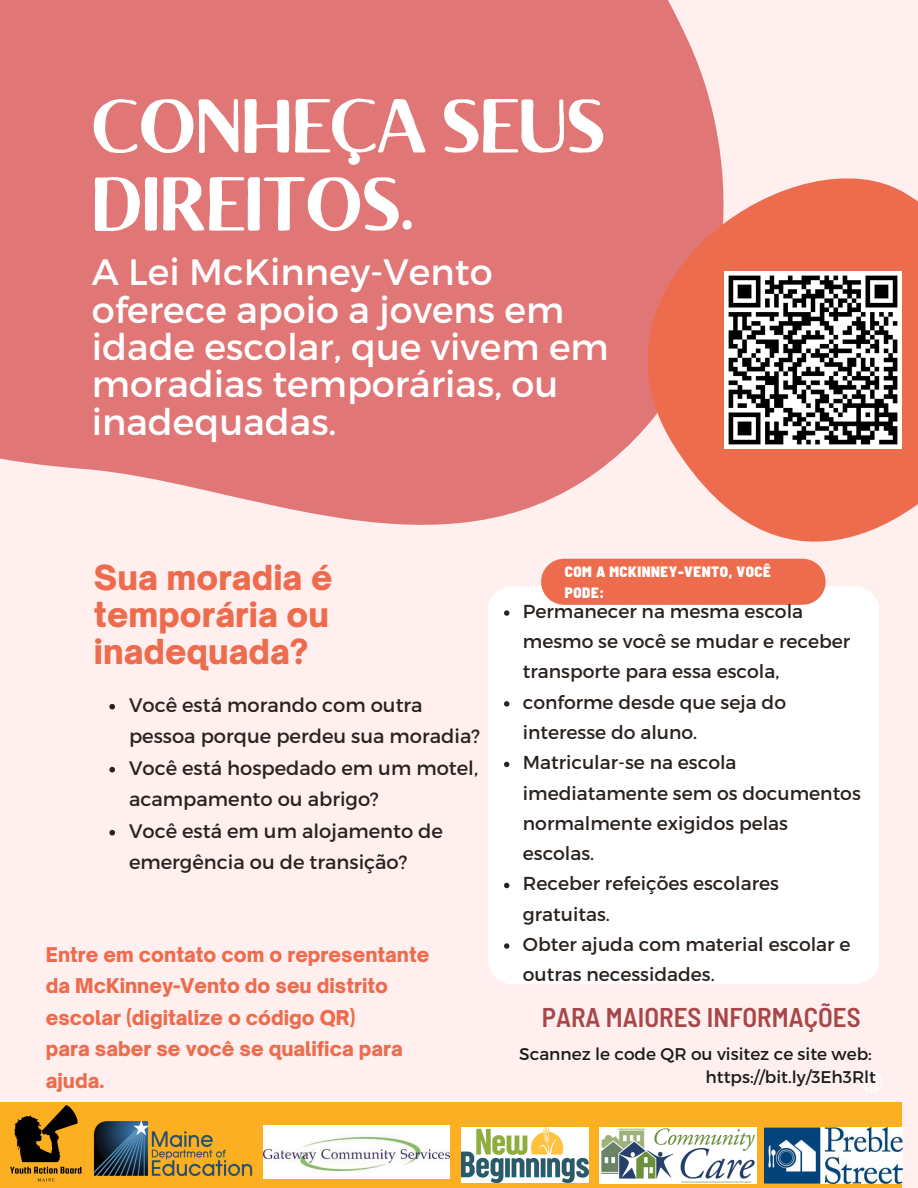
<style>
.page{position:relative;width:918px;height:1188px;background:#ffefef}
.page>*{position:absolute;margin:0;border:0;box-sizing:border-box;transform-origin:0 0}
.t1{font:700 76.2px/78px "Brixton Sans TC";color:#fff}
.t2{font:36.6px/37.3px "Montserrat";color:#fff}
.t3{font:900 33px/37.2px "Open Sauce One";color:#ed6c4d;text-align:justify}
.t4{font:600 semi-condensed 27.15px "Barlow";color:#a74747}
.t5{font:19.5px/31.5px "Montserrat";color:#29221e}
.t6{font:900 19.5px/31.5px "Open Sauce One";color:#ed6c4d}
.t7{font:18.75px/30.3px "Montserrat";color:#29221e}
.t8{font:16.95px/23.5px "Montserrat";color:#1a1a1a;text-align:right}
.t9{font:900 semi-condensed 15px/20.2px "Barlow";letter-spacing:.035em;color:#fff}
</style>
<div class="page">
<svg style="left:0;top:0;width:826px;height:586px;fill:#e07676"></svg>
<svg style="left:639px;top:161px;width:279px;height:410px;fill:#ed6c4d"></svg>
<div style="left:488px;top:586px;width:391px;height:398px;background:#fff;border-radius:24px"></div>
<div style="left:564px;top:559px;width:239px;height:46px;background:#ed6c4d"></div>
<div style="left:0;top:1102px;width:902px;height:86px;background:#fcb021"></div>
<svg style="left:861px;top:1072px;width:21px;height:21px"></svg>
<img style="left:10px;top:1105px;width:72px;height:77px">
<img style="left:725px;top:272px;width:176px;height:176px">
<img style="left:93px;top:1120px;width:160px;height:56px">
<svg style="left:504px;top:610px;width:5px;height:6px"></svg>
<svg style="left:504px;top:701px;width:5px;height:6px"></svg>
<svg style="left:504px;top:762px;width:5px;height:5px"></svg>
<svg style="left:504px;top:883px;width:5px;height:5px"></svg>
<svg style="left:504px;top:943px;width:5px;height:6px"></svg>
<svg style="left:109px;top:704px;width:6px;height:5px"></svg>
<svg style="left:109px;top:767px;width:6px;height:5px"></svg>
<svg style="left:109px;top:830px;width:6px;height:5px"></svg>
<img style="left:765px;top:1127px;width:137px;height:57px">
<img style="left:600px;top:1127px;width:156px;height:57px">
<img style="left:264px;top:1126px;width:185px;height:53px">
<img style="left:462px;top:1127px;width:127px;height:56px">
<h1 class="t1" style="left:92px;top:96px;width:515px">CONHEÇA SEUS<br>DIREITOS.</h1>
<h2 class="t2" style="left:92px;top:252px;width:519px">A Lei McKinney-Vento oferece apoio a jovens em idade escolar, que vivem em moradias temporárias, ou inadequadas.</h2>
<h3 class="t3" style="left:94px;top:559px;width:240px">Sua moradia é temporária ou inadequada?</h3>
<p class="t5" style="left:129px;top:688px;width:353px">Você está morando com outra pessoa porque perdeu sua moradia?<br>Você está hospedado em um motel, acampamento ou abrigo?<br>Você está em um alojamento de emergência ou de transição?</p>
<p class="t6" style="left:46px;top:939px;width:385px">Entre em contato com o representante da McKinney-Vento do seu distrito escolar (digitalize o código QR)<br>para saber se você se qualifica para ajuda.</p>
<p class="t9" style="left:565px;top:561px;width:208px">COM A MCKINNEY-VENTO, VOCÊ<br>PODE:</p>
<p class="t7" style="left:523px;top:595px;width:339px">Permanecer na mesma escola mesmo se você se mudar e receber transporte para essa escola, conforme desde que seja do interesse do aluno.<br>Matricular-se na escola imediatamente sem os documentos normalmente exigidos pelas escolas.<br>Receber refeições escolares gratuitas.<br>Obter ajuda com material escolar e outras necessidades.</p>
<h3 class="t4" style="left:542px;top:999px;width:320px">PARA MAIORES INFORMAÇÕES</h3>
<p class="t8" style="left:519px;top:1041px;width:358px">Scannez le code QR ou visitez ce site web: https://bit.ly/3Eh3Rlt</p>
</div>
